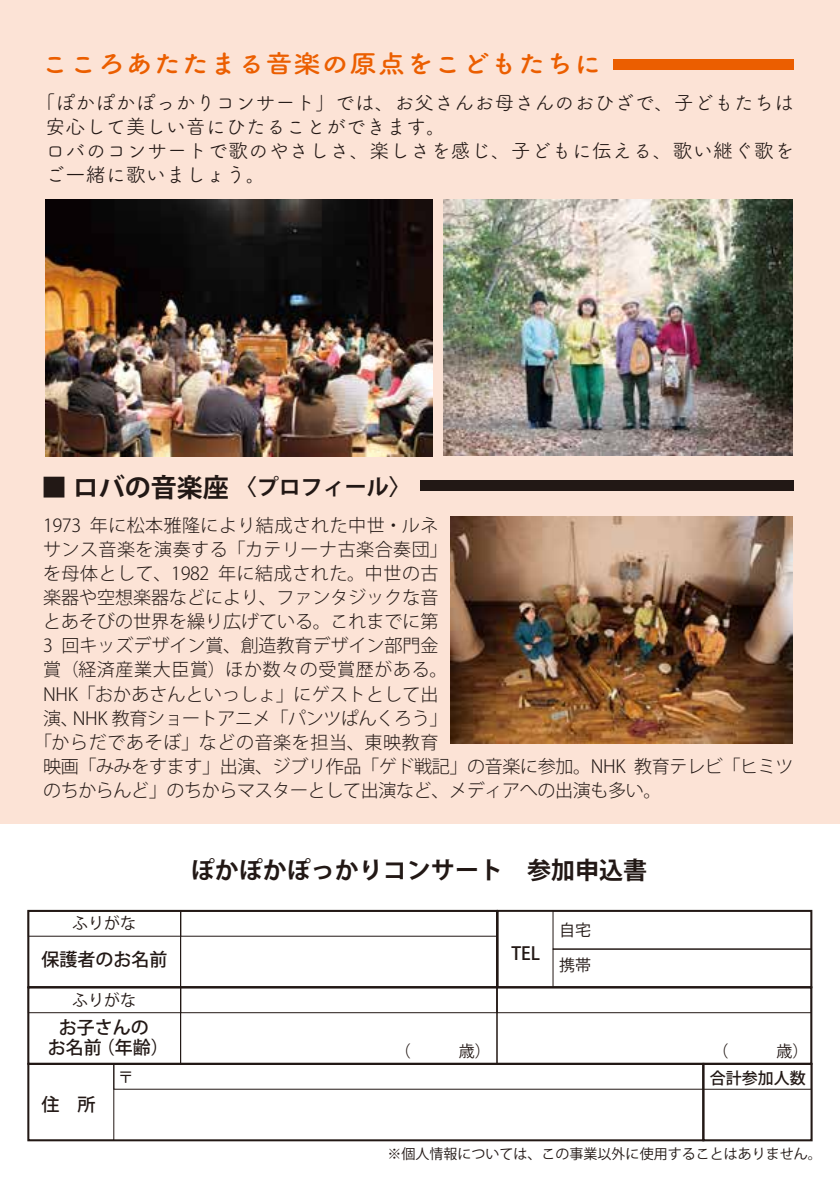
<style>
.page{position:relative;width:840px;height:1191px;background:#fff}
.page>*{position:absolute;margin:0;border:0;box-sizing:border-box;transform-origin:0 0}
.t1{font:700 25.6px "Tsuku A Rd Gothic";color:#eb5e00;scale:1.1 1}
.t2{font:700 24px "Koz Go Pro";color:#221815}
.t3{font:700 22px "Koz Go Pro";color:#221815}
.t4{font:20px/24px "Tsuku A Rd Gothic";color:#221815}
.t5{font:300 18px "Koz Go Pro";letter-spacing:-.02em;color:#221815}
.t6{font:300 18px "Koz Go Pro";color:#221815}
.t7{font:300 18px "Koz Go Pro";letter-spacing:.03em;color:#221815}
.t8{font:300 18px "Koz Go Pro";letter-spacing:.035em;color:#221815}
.t9{font:500 18px/19.4px "Koz Go Pro";color:#221815;text-align:center}
.t10{font:300 18px "Koz Go Pro";letter-spacing:.025em;color:#221815}
.t11{font:16px/34.6px "Koz Go Pro";color:#221815}
.t12{font:500 16px "Koz Go Pro";color:#221815}
.t13{font:14px "Koz Go Pro";color:#221815}
.s1{font-size:26px}
</style>
<div class="page">
<div style="left:0;top:0;width:839px;height:823px;background:#fce3d6"></div>
<div style="left:28px;top:987px;width:153px;height:26px;border:1px solid #221815"></div>
<div style="left:180px;top:987px;width:317px;height:26px;border:1px solid #221815"></div>
<div style="left:496px;top:987px;width:315px;height:26px;border:1px solid #221815"></div>
<div style="left:27px;top:910px;width:470px;height:78px;border:2px solid #221815"></div>
<div style="left:27px;top:986px;width:784px;height:78px;border:2px solid #221815"></div>
<div style="left:702px;top:1062px;width:110px;height:79px;border:2px solid #221815"></div>
<div style="left:27px;top:1062px;width:677px;height:79px;border:2px solid #221815"></div>
<div style="left:552px;top:949px;width:259px;height:38px;border:1px solid #221815"></div>
<div style="left:496px;top:910px;width:315px;height:78px;border:2px solid #221815"></div>
<img style="left:450px;top:516px;width:342px;height:228px">
<img style="left:46px;top:199px;width:386px;height:258px">
<div style="left:613px;top:59px;width:180px;height:10px;background:#eb5e00"></div>
<div style="left:420px;top:480px;width:373px;height:10px;background:#221815"></div>
<img style="left:443px;top:199px;width:349px;height:257px">
<p class="t1" style="left:41px;top:44px;width:511px">こころあたたまる音楽の原点をこどもたちに</p>
<p class="t4" style="left:46px;top:89px;width:749px;text-indent:-10px">「ぽかぽかぽっかりコンサート」では、お父さんお母さんのおひざで、子どもたちは安心して美しい音にひたることができます。<br>ロバのコンサートで歌のやさしさ、楽しさを感じ、子どもに伝える、歌い継ぐ歌をご一緒に歌いましょう。</p>
<p class="t3" style="left:41px;top:473px;width:371px"><span class="s1">■ ロバの音楽座</span> 〈プロフィール〉</p>
<p class="t10" style="left:43px;top:514px;width:397px">1973 年に松本雅隆により結成された中世・ルネ</p>
<p class="t7" style="left:43px;top:538px;width:405px">サンス音楽を演奏する「カテリーナ古楽合奏団」</p>
<p class="t7" style="left:43px;top:562px;width:397px">を母体として、1982 年に結成された。中世の古</p>
<p class="t6" style="left:43px;top:586px;width:397px">楽器や空想楽器などにより、ファンタジックな音</p>
<p class="t6" style="left:43px;top:610px;width:397px">とあそびの世界を繰り広げている。これまでに第</p>
<p class="t6" style="left:43px;top:634px;width:397px">3 回キッズデザイン賞、創造教育デザイン部門金</p>
<p class="t8" style="left:43px;top:658px;width:405px">賞（経済産業大臣賞）ほか数々の受賞歴がある。</p>
<p class="t6" style="left:43px;top:682px;width:397px">NHK「おかあさんといっしょ」にゲストとして出</p>
<p class="t5" style="left:43px;top:706px;width:406px">演、NHK 教育ショートアニメ「パンツぱんくろう」</p>
<p class="t8" style="left:34px;top:730px;width:406px">「からだであそぼ」などの音楽を担当、東映教育</p>
<p class="t5" style="left:43px;top:754px;width:751px">映画「みみをすます」出演、ジブリ作品「ゲド戦記」の音楽に参加。NHK 教育テレビ「ヒミツ</p>
<p class="t5" style="left:43px;top:778px;width:619px">のちからんど」のちからマスターとして出演など、メディアへの出演も多い。</p>
<p class="t11" style="left:72px;top:906px;width:65px">ふりがな</p>
<p class="t9" style="left:41px;top:950px;width:127px">保護者のお名前</p>
<p class="t11" style="left:72px;top:983px;width:65px">ふりがな</p>
<p class="t9" style="left:48px;top:1018px;width:123px">お子さんの<br>お名前 （年齢）</p>
<p class="t9" style="left:41px;top:1095px;width:55px">住　所</p>
<p class="t11" style="left:118px;top:1060px;width:17px">〒</p>
<p class="t2" style="left:191px;top:854px;width:458px">ぽかぽかぽっかりコンサート　参加申込書</p>
<p class="t9" style="left:511px;top:944px;width:30px">TEL</p>
<p class="t11" style="left:558px;top:913px;width:33px">自宅携帯</p>
<p class="t11" style="left:394px;top:1034px;width:97px">（　　　歳）</p>
<p class="t11" style="left:712px;top:1034px;width:97px">（　　　歳）</p>
<p class="t12" style="left:709px;top:1067px;width:97px">合計参加人数</p>
<p class="t13" style="left:387px;top:1144px;width:435px">※個人情報については、この事業以外に使用することはありません。</p>
</div>
